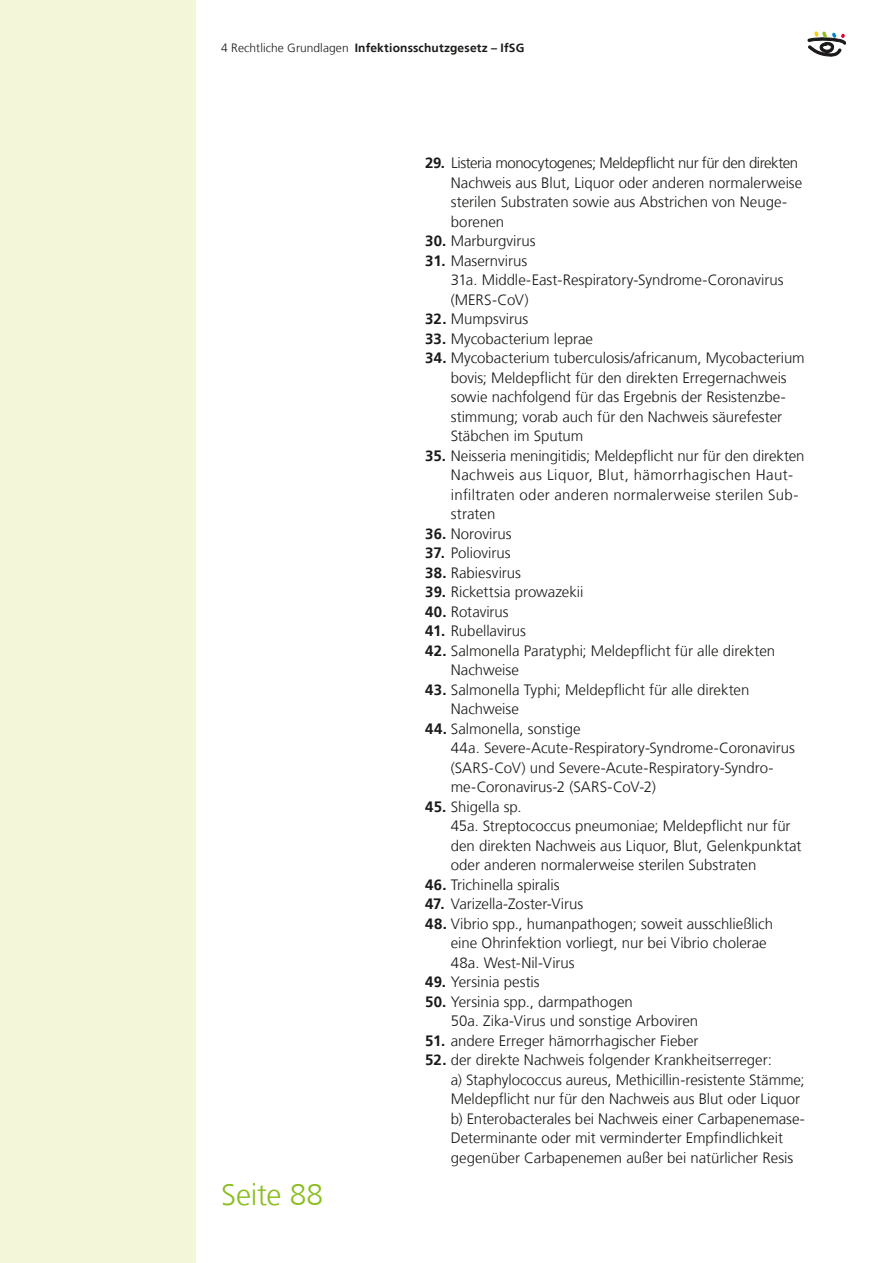
<style>
.page{position:relative;width:893px;height:1263px;background:#fff}
.page>*{position:absolute;margin:0;border:0;box-sizing:border-box;transform-origin:0 0}
.t1{font:300 30px "NDS Frutiger";letter-spacing:-.01em;color:#8bbe20}
.t2{font:300 15px/19.5px "NDS Frutiger";color:#1a1a18}
.t3{font:700 12px "NDS Frutiger";letter-spacing:.015em;color:#1a1a18}
.s1{font-weight:300}
.s2{font-weight:700}
</style>
<div class="page">
<div style="left:0;top:0;width:196px;height:1263px;background:#f3f6d9"></div>
<svg style="left:808px;top:32px;width:38px;height:24px"></svg>
<p class="t3" style="left:221px;top:40px;width:305px"><span class="s1">4 Rechtliche Grundlagen</span> Infektionsschutzgesetz – IfSG</p>
<h1 class="t1" style="left:221px;top:1177px;width:104px">Seite 88</h1>
<p class="t2" style="left:451px;top:154px;width:353px;text-indent:-26px"><span class="s2">29.</span> Listeria monocytogenes; Meldepflicht nur für den direkten Nachweis aus Blut, Liquor oder anderen normalerweise sterilen Substraten sowie aus Abstrichen von Neuge&shy;borenen</p>
<p class="t2" style="left:425px;top:232px;width:112px"><span class="s2">30.</span> Marburgvirus</p>
<p class="t2" style="left:451px;top:251px;width:334px;text-indent:-26px"><span class="s2">31.</span> Masernvirus<br>31a. Middle-East-Respiratory-Syndrome-Coronavirus (MERS-CoV)</p>
<p class="t2" style="left:425px;top:310px;width:105px"><span class="s2">32.</span> Mumpsvirus</p>
<p class="t2" style="left:425px;top:329px;width:169px"><span class="s2">33.</span> Mycobacterium leprae</p>
<p class="t2" style="left:451px;top:349px;width:356px;text-indent:-26px"><span class="s2">34.</span> Mycobacterium tuberculosis/africanum, Mycobacterium bovis; Meldepflicht für den direkten Erregernachweis sowie nachfolgend für das Ergebnis der Resistenzbe&shy;stimmung; vorab auch für den Nachweis säurefester Stäbchen im Sputum</p>
<p class="t2" style="left:451px;top:446px;width:355px;text-indent:-26px"><span class="s2">35.</span> Neisseria meningitidis; Meldepflicht nur für den direkten Nachweis aus Liquor, Blut, hämorrhagischen Haut&shy;infiltraten oder anderen normalerweise sterilen Sub&shy;straten</p>
<p class="t2" style="left:425px;top:524px;width:88px"><span class="s2">36.</span> Norovirus</p>
<p class="t2" style="left:425px;top:544px;width:87px"><span class="s2">37.</span> Poliovirus</p>
<p class="t2" style="left:425px;top:563px;width:97px"><span class="s2">38.</span> Rabiesvirus</p>
<p class="t2" style="left:425px;top:583px;width:160px"><span class="s2">39.</span> Rickettsia prowazekii</p>
<p class="t2" style="left:425px;top:602px;width:85px"><span class="s2">40.</span> Rotavirus</p>
<p class="t2" style="left:425px;top:622px;width:102px"><span class="s2">41.</span> Rubellavirus</p>
<p class="t2" style="left:451px;top:641px;width:326px;text-indent:-26px"><span class="s2">42.</span> Salmonella Paratyphi; Meldepflicht für alle direkten<br>Nachweise</p>
<p class="t2" style="left:451px;top:680px;width:300px;text-indent:-26px"><span class="s2">43.</span> Salmonella Typhi; Meldepflicht für alle direkten<br>Nachweise</p>
<p class="t2" style="left:451px;top:719px;width:346px;text-indent:-26px"><span class="s2">44.</span> Salmonella, sonstige<br>44a. Severe-Acute-Respiratory-Syndrome-Coronavirus (SARS-CoV) und Severe-Acute-Respiratory-Syndro&shy;me-Coronavirus-2 (SARS-CoV-2)</p>
<p class="t2" style="left:451px;top:797px;width:352px;text-indent:-26px"><span class="s2">45.</span> Shigella sp.<br>45a. Streptococcus pneumoniae; Meldepflicht nur für den direkten Nachweis aus Liquor, Blut, Gelenkpunktat oder anderen normalerweise sterilen Substraten</p>
<p class="t2" style="left:425px;top:875px;width:136px"><span class="s2">46.</span> Trichinella spiralis</p>
<p class="t2" style="left:425px;top:895px;width:160px"><span class="s2">47.</span> Varizella-Zoster-Virus</p>
<p class="t2" style="left:451px;top:914px;width:324px;text-indent:-26px"><span class="s2">48.</span> Vibrio spp., humanpathogen; soweit ausschließlich eine Ohrinfektion vorliegt, nur bei Vibrio cholerae<br>48a. West-Nil-Virus</p>
<p class="t2" style="left:425px;top:973px;width:116px"><span class="s2">49.</span> Yersinia pestis</p>
<p class="t2" style="left:451px;top:992px;width:249px;text-indent:-26px"><span class="s2">50.</span> Yersinia spp., darmpathogen<br>50a. Zika-Virus und sonstige Arboviren</p>
<p class="t2" style="left:425px;top:1031px;width:275px"><span class="s2">51.</span> andere Erreger hämorrhagischer Fieber</p>
<p class="t2" style="left:451px;top:1051px;width:356px;text-indent:-26px"><span class="s2">52.</span> der direkte Nachweis folgender Krankheitserreger:<br>a) Staphylococcus aureus, Methicillin-resistente Stämme; Meldepflicht nur für den Nachweis aus Blut oder Liquor b) Enterobacterales bei Nachweis einer Carbapenemase-Determinante oder mit verminderter Empfindlichkeit gegenüber Carbapenemen außer bei natürlicher Resis</p>
</div>
